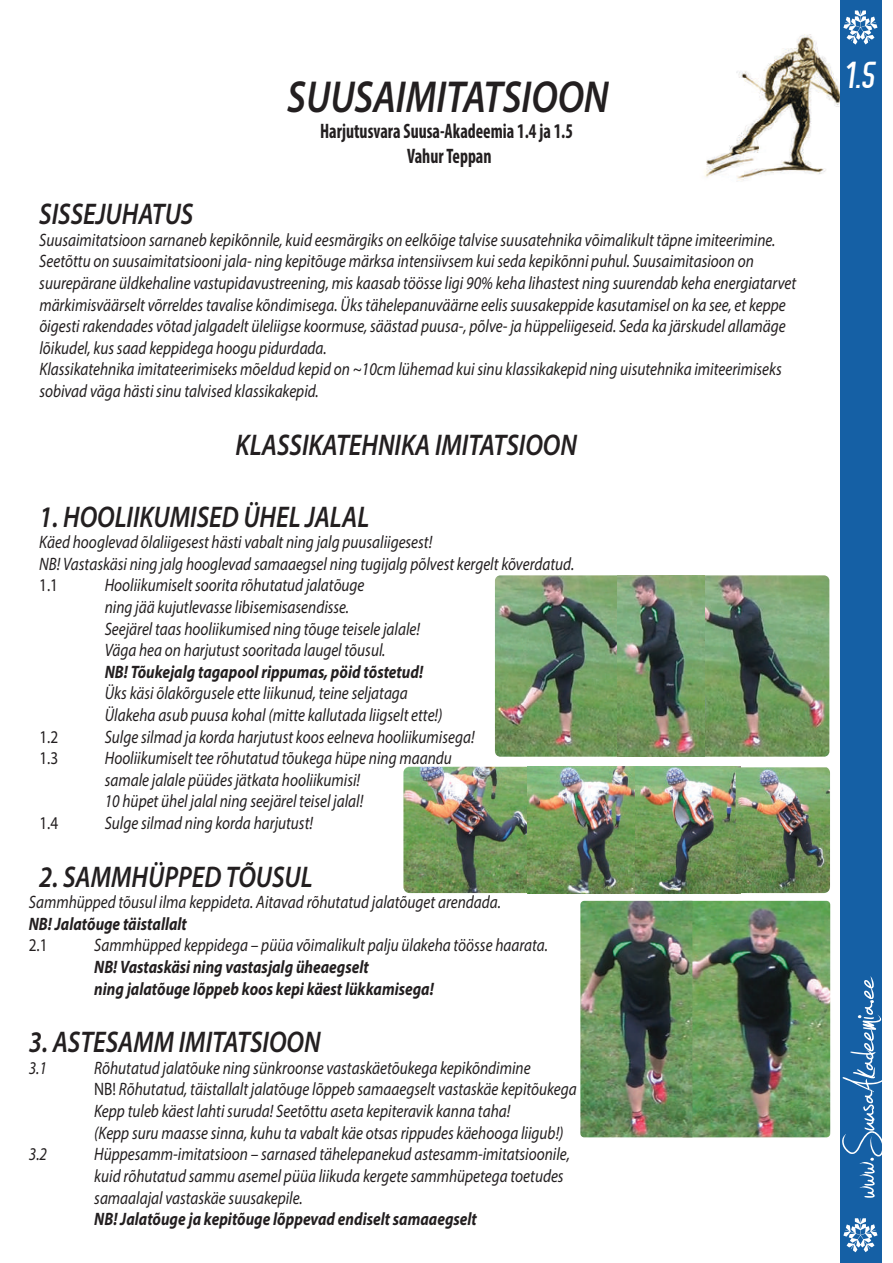
<style>
.page{position:relative;width:893px;height:1263px;background:#fff}
.page>*{position:absolute;margin:0;border:0;box-sizing:border-box;transform-origin:0 0}
.t1{font:76.05px "Jellyka Estrya's Handwriting";color:#fff}
.t2{font:italic 600 45px "Myriad Pro";color:#231f20;scale:.85 1}
.t3{font:33px "Air Americana";color:#fff}
.t4{font:italic 600 30px "Myriad Pro";color:#231f20;scale:.85 1}
.t5{font:700 condensed 21px/25.2px "Myriad Pro";color:#231f20;text-align:center;scale:.85 1}
.t6{font:italic 18px/21.6px "Myriad Pro";color:#231f20;scale:.85 1}
.t7{font:italic 700 18px/21.6px "Myriad Pro";color:#231f20;scale:.85 1}
.t8{font:18px "Myriad Pro";color:#231f20;scale:.85 1}
.s1{font-style:normal}
</style>
<div class="page">
<img style="left:705px;top:34px;width:135px;height:147px">
<img style="left:403px;top:767px;width:125px;height:126px">
<img style="left:528px;top:767px;width:107px;height:126px">
<img style="left:635px;top:767px;width:101px;height:126px">
<img style="left:736px;top:767px;width:94px;height:126px">
<img style="left:495px;top:575px;width:122px;height:182px">
<img style="left:705px;top:575px;width:124px;height:182px">
<img style="left:617px;top:575px;width:88px;height:182px">
<img style="left:692px;top:901px;width:138px;height:236px">
<img style="left:580px;top:901px;width:112px;height:236px">
<div style="left:840px;top:0;width:42px;height:1263px;background:#1560a5"></div>
<svg style="left:843px;top:11px;width:34px;height:34px"></svg>
<svg style="left:843px;top:1218px;width:34px;height:34px"></svg>
<h2 class="t2" style="left:287px;top:69px;width:380px">SUUSAIMITATSIOON</h2>
<p class="t5" style="left:320px;top:118px;width:299px">Harjutusvara Suusa-Akadeemia 1.4 ja 1.5<br>VahurTeppan</p>
<h3 class="t4" style="left:39px;top:195px;width:183px">SISSEJUHATUS</h3>
<p class="t6" style="left:39px;top:229px;width:892px">Suusaimitatsioon sarnaneb kepikõnnile, kuid eesmärgiks on eelkõige talvise suusatehnika võimalikult täpne imiteerimine.<br>Seetõttu on suusaimitatsiooni jala- ning kepitõuge märksa intensiivsem kui seda kepikõnni puhul. Suusaimitasioon on suurepärane üldkehaline vastupidavustreening, mis kaasab töösse ligi 90% keha lihastest ning suurendab keha energiatarvet märkimisväärselt võrreldes tavalise kõndimisega. Üks tähelepanuväärne eelis suusakeppide kasutamisel on ka see, et keppe õigesti rakendades võtad jalgadelt üleliigse koormuse, säästad puusa-, põlve- ja hüppeliigeseid. Seda ka järskudel allamäge lõikudel, kus saad keppidega hoogu pidurdada.<br>Klassikatehnika imitateerimiseks mõeldud kepid on ~10cm lühemad kui sinu klassikakepid ning uisutehnika imiteerimiseks sobivad väga hästi sinu talvised klassikakepid.</p>
<h3 class="t4" style="left:236px;top:425px;width:403px">KLASSIKATEHNIKA IMITATSIOON</h3>
<h3 class="t4" style="left:39px;top:497px;width:390px">1. HOOLIIKUMISED ÜHEL JALAL</h3>
<p class="t6" style="left:39px;top:531px;width:631px">Käed hooglevad õlaliigesest hästi vabalt ning jalg puusaliigesest!<br>NB! Vastaskäsi ning jalg hooglevad samaaegsel ning tugijalg põlvest kergelt kõverdatud.</p>
<p class="t8" style="left:39px;top:574px;width:24px">1.1</p>
<p class="t6" style="left:105px;top:574px;width:373px">Hooliikumiselt soorita rõhutatud jalatõuge<br>ning jää kujutlevasse libisemisasendisse.<br>Seejärel taas hooliikumised ning tõuge teisele jalale!<br>Väga hea on harjutust sooritada laugel tõusul.</p>
<p class="t7" style="left:105px;top:660px;width:376px">NB! Tõukejalg tagapool rippumas, pöid tõstetud!</p>
<p class="t6" style="left:105px;top:682px;width:399px">Üks käsi õlakõrgusele ette liikunud, teine seljataga<br>Ülakeha asub puusa kohal (mitte kallutada liigselt ette!)</p>
<p class="t8" style="left:39px;top:725px;width:24px">1.2</p>
<p class="t6" style="left:105px;top:725px;width:437px">Sulge silmad ja korda harjutust koos eelneva hooliikumisega!</p>
<p class="t8" style="left:39px;top:747px;width:24px">1.3</p>
<p class="t6" style="left:105px;top:747px;width:410px">Hooliikumiselt tee rõhutatud tõukega hüpe ning maandu samale jalale püüdes jätkata hooliikumisi!<br>10 hüpet ühel jalal ning seejärel teisel jalal!</p>
<p class="t8" style="left:39px;top:812px;width:24px">1.4</p>
<p class="t6" style="left:105px;top:812px;width:247px">Sulge silmad ning korda harjutust!</p>
<h3 class="t4" style="left:39px;top:857px;width:323px">2. SAMMHÜPPED TÕUSUL</h3>
<p class="t6" style="left:29px;top:891px;width:557px">Sammhüpped tõusul ilma keppideta. Aitavad rõhutatud jalatõuget arendada.</p>
<p class="t7" style="left:29px;top:912px;width:187px">NB! Jalatõuge täistallalt</p>
<p class="t8" style="left:29px;top:934px;width:24px">2.1</p>
<p class="t6" style="left:94px;top:934px;width:535px">Sammhüpped keppidega – püüa võimalikult palju ülakeha töösse haarata.</p>
<p class="t7" style="left:94px;top:956px;width:401px">NB! Vastaskäsi ning vastasjalg üheaegselt<br>ning jalatõuge lõppeb koos kepi käest lükkamisega!</p>
<h3 class="t4" style="left:29px;top:1023px;width:345px">3. ASTESAMM IMITATSIOON</h3>
<p class="t6" style="left:29px;top:1057px;width:23px">3.1</p>
<p class="t6" style="left:94px;top:1057px;width:569px">Rõhutatud jalatõuke ning sünkroonse vastaskäetõukega kepikõndimine<br><span class="s1">NB!</span> Rõhutatud, täistallalt jalatõuge lõppeb samaaegselt vastaskäe kepitõukega Kepp tuleb käest lahti suruda! Seetõttu aseta kepiteravik kanna taha!<br>(Kepp suru maasse sinna, kuhu ta vabalt käe otsas rippudes käehooga liigub!)</p>
<p class="t6" style="left:29px;top:1143px;width:23px">3.2</p>
<p class="t6" style="left:94px;top:1143px;width:561px">Hüppesamm-imitatsioon – sarnased tähelepanekud astesamm-imitatsioonile, kuid rõhutatud sammu asemel püüa liikuda kergete sammhüpetega toetudes samaalajal vastaskäe suusakepile.</p>
<p class="t7" style="left:94px;top:1208px;width:452px">NB! Jalatõuge ja kepitõuge lõppevad endiselt samaaegselt</p>
<h3 class="t3" style="left:846px;top:58px;width:32px">1.5</h3>
<h1 class="t1" style="left:832px;top:1198px;width:224px;rotate:-90deg">www.SuusaAkadeemia.ee</h1>
</div>
